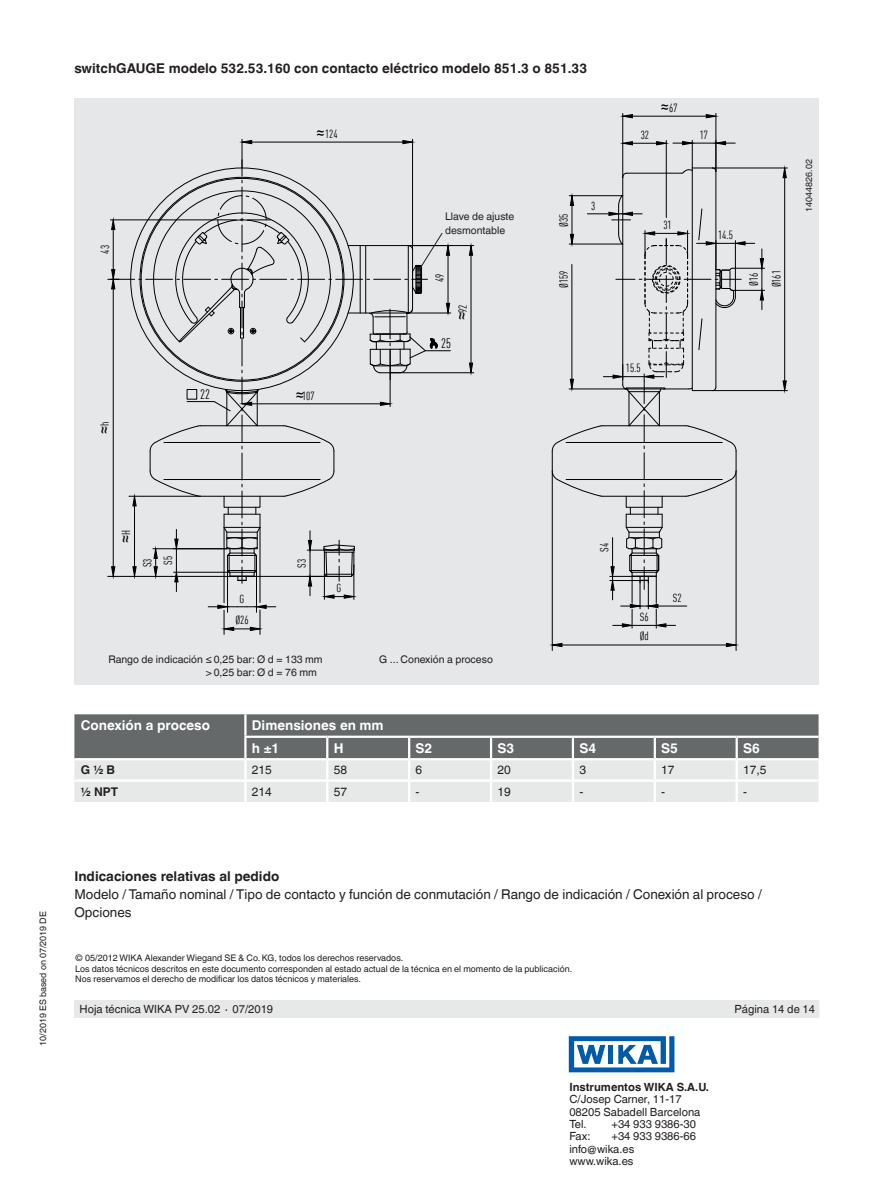
<style>
.page{position:relative;width:893px;height:1188px;background:#fff}
.page>*{position:absolute;margin:0;border:0;box-sizing:border-box;transform-origin:0 0}
.t1{font:13.95px "ISOCPEUR";color:#000}
.t2{font:13.65px "DIN Cond";color:#000}
.t3{font:13.5px/18px "Helvetica World";color:#231f20}
.t4{font:700 13.5px "Helvetica World";color:#231f20}
.t5{font:700 13.5px/22.5px "Helvetica World";color:#fff}
.t6{font:12px "Helvetica World";color:#231f20}
.t7{font:700 12px "Helvetica World";color:#231f20}
.t8{font:11.7px "DIN Cond";color:#000}
.t9{font:11.25px/12.3px "Helvetica World";color:#231f20}
.t10{font:700 11.25px "Helvetica World";color:#231f20}
.t11{font:10.5px/13.5px "Helvetica World";color:#231f20}
.t12{font:9px/10.5px "Helvetica World";color:#231f20}
.s1{font-family:"ISOCPEUR";font-size:13.95px}
.s2{font-family:"DIN Cond";font-size:11.7px}
</style>
<div class="page">
<div style="left:74px;top:1000px;width:745px;height:18px;background:#e7e9e8"></div>
<svg style="left:569px;top:1036px;width:105px;height:36px"></svg>
<div style="left:74px;top:98px;width:745px;height:587px;background:#e6e7e9"></div>
<hr style="left:552px;top:471px;width:1px;height:180px;background:#000">
<hr style="left:736px;top:471px;width:1px;height:180px;background:#000">
<hr style="left:562px;top:645px;width:164px;height:1px;background:#000">
<svg style="left:551px;top:643px;width:12px;height:4px"></svg>
<svg style="left:726px;top:643px;width:11px;height:4px"></svg>
<hr style="left:715px;top:171px;width:1px;height:216px;background:#000">
<hr style="left:692px;top:168px;width:1px;height:223px;background:#000">
<hr style="left:622px;top:177px;width:1px;height:208px;background:#000">
<hr style="left:627px;top:173px;width:55px;height:1px;background:#000">
<svg style="left:623px;top:172px;width:5px;height:6px"></svg>
<svg style="left:673px;top:140px;width:62px;height:34px"></svg>
<hr style="left:716px;top:113px;width:1px;height:58px;background:#000">
<hr style="left:622px;top:113px;width:1px;height:64px;background:#000">
<hr style="left:632px;top:116px;width:74px;height:1px;background:#000">
<svg style="left:705px;top:114px;width:12px;height:5px"></svg>
<svg style="left:622px;top:114px;width:11px;height:5px"></svg>
<hr style="left:735px;top:268px;width:30px;height:1px;background:#000">
<hr style="left:732px;top:290px;width:33px;height:1px;background:#000">
<hr style="left:712px;top:168px;width:75px;height:1px;background:#000">
<hr style="left:712px;top:390px;width:75px;height:1px;background:#000">
<hr style="left:784px;top:178px;width:1px;height:203px;background:#000">
<svg style="left:782px;top:167px;width:5px;height:11px"></svg>
<svg style="left:782px;top:380px;width:5px;height:11px"></svg>
<svg style="left:622px;top:141px;width:44px;height:5px"></svg>
<hr style="left:666px;top:140px;width:1px;height:78px;background:#000">
<hr style="left:408px;top:245px;width:66px;height:1px;background:#000">
<hr style="left:390px;top:373px;width:84px;height:1px;background:#000">
<hr style="left:471px;top:255px;width:1px;height:108px;background:#000">
<svg style="left:469px;top:245px;width:4px;height:11px"></svg>
<svg style="left:469px;top:362px;width:4px;height:12px"></svg>
<svg style="left:551px;top:195px;width:213px;height:433px"></svg>
<svg style="left:74px;top:714px;width:745px;height:88px;background:#a7a9a9"></svg>
<hr style="left:74px;top:779px;width:171px;height:3px;background:#fff">
<hr style="left:245px;top:779px;width:82px;height:3px;background:#fff">
<hr style="left:244px;top:782px;width:3px;height:20px;background:#fff">
<hr style="left:327px;top:779px;width:82px;height:3px;background:#fff">
<hr style="left:326px;top:782px;width:2px;height:20px;background:#fff">
<hr style="left:409px;top:779px;width:82px;height:3px;background:#fff">
<hr style="left:408px;top:782px;width:2px;height:20px;background:#fff">
<hr style="left:491px;top:779px;width:82px;height:3px;background:#fff">
<hr style="left:490px;top:782px;width:2px;height:20px;background:#fff">
<hr style="left:573px;top:779px;width:82px;height:3px;background:#fff">
<hr style="left:572px;top:782px;width:2px;height:20px;background:#fff">
<hr style="left:655px;top:779px;width:82px;height:3px;background:#fff">
<hr style="left:654px;top:782px;width:2px;height:20px;background:#fff">
<hr style="left:737px;top:779px;width:82px;height:3px;background:#fff">
<hr style="left:736px;top:782px;width:2px;height:20px;background:#fff">
<hr style="left:74px;top:758px;width:171px;height:2px;background:#fff">
<hr style="left:245px;top:758px;width:82px;height:2px;background:#fff">
<hr style="left:327px;top:758px;width:82px;height:2px;background:#fff">
<hr style="left:409px;top:758px;width:82px;height:2px;background:#fff">
<hr style="left:491px;top:758px;width:82px;height:2px;background:#fff">
<hr style="left:573px;top:758px;width:82px;height:2px;background:#fff">
<hr style="left:655px;top:758px;width:82px;height:2px;background:#fff">
<hr style="left:737px;top:758px;width:82px;height:2px;background:#fff">
<svg style="left:108px;top:139px;width:343px;height:495px"></svg>
<h3 class="t4" style="left:74px;top:61px;width:514px">switchGAUGE modelo 532.53.160 con contacto eléctrico modelo 851.3 o 851.33</h3>
<p class="t8" style="left:661px;top:101px;width:18px"><span class="s1">≈</span> 67</p>
<p class="t8" style="left:316px;top:127px;width:23px"><span class="s1">≈</span> 124</p>
<p class="t8" style="left:700px;top:128px;width:10px">17</p>
<p class="t8" style="left:641px;top:128px;width:10px">32</p>
<p class="t8" style="left:98px;top:254px;width:10px;rotate:-90deg">43</p>
<h1 class="t1" style="left:94px;top:434px;width:14px;rotate:-90deg">≈ <span class="s2">h</span></h1>
<h2 class="t2" style="left:200px;top:386px;width:11px">22</h2>
<p class="t8" style="left:296px;top:389px;width:20px"><span class="s1">≈</span>107</p>
<p class="t11" style="left:445px;top:210px;width:71px">Llave de ajuste desmontable</p>
<p class="t8" style="left:433px;top:282px;width:10px;rotate:-90deg">49</p>
<h2 class="t2" style="left:441px;top:335px;width:11px">25</h2>
<p class="t8" style="left:456px;top:320px;width:16px;rotate:-90deg"><span class="s1">≈</span>92</p>
<p class="t8" style="left:557px;top:227px;width:15px;rotate:-90deg">Ø35</p>
<p class="t8" style="left:557px;top:288px;width:19px;rotate:-90deg">Ø159</p>
<p class="t8" style="left:591px;top:199px;width:6px">3</p>
<p class="t8" style="left:663px;top:218px;width:10px">31</p>
<p class="t8" style="left:626px;top:362px;width:16px">15.5</p>
<p class="t8" style="left:718px;top:228px;width:16px">14.5</p>
<p class="t8" style="left:747px;top:286px;width:15px;rotate:-90deg">Ø16</p>
<p class="t8" style="left:770px;top:287px;width:19px;rotate:-90deg">Ø161</p>
<p class="t12" style="left:804px;top:212px;width:54px;rotate:-90deg">14044826.02</p>
<h1 class="t1" style="left:115px;top:543px;width:15px;rotate:-90deg">≈ <span class="s2">H</span></h1>
<p class="t8" style="left:141px;top:567px;width:10px;rotate:-90deg">S3</p>
<p class="t8" style="left:161px;top:565px;width:10px;rotate:-90deg">S5</p>
<p class="t8" style="left:240px;top:592px;width:6px">G</p>
<p class="t8" style="left:235px;top:614px;width:15px">Ø26</p>
<p class="t8" style="left:295px;top:568px;width:10px;rotate:-90deg">S3</p>
<p class="t8" style="left:337px;top:582px;width:6px">G</p>
<p class="t11" style="left:108px;top:652px;width:216px">Rango de indicación ≤ 0,25 bar: Ø d = 133 mm</p>
<p class="t11" style="left:379px;top:652px;width:115px">G ... Conexión a proceso</p>
<p class="t11" style="left:206px;top:666px;width:113px">&gt; 0,25 bar: Ø d = 76 mm</p>
<p class="t8" style="left:597px;top:552px;width:10px;rotate:-90deg">S4</p>
<p class="t8" style="left:640px;top:610px;width:10px">S6</p>
<p class="t8" style="left:640px;top:629px;width:10px">Ød</p>
<p class="t8" style="left:673px;top:591px;width:10px">S2</p>
<h3 class="t5" style="left:81px;top:714px;width:131px">Conexión a proceso</h3>
<h3 class="t5" style="left:252px;top:714px;width:133px">Dimensiones en mm h ±1</h3>
<h3 class="t5" style="left:334px;top:737px;width:11px">H</h3>
<h3 class="t5" style="left:416px;top:737px;width:18px">S2</h3>
<h3 class="t5" style="left:497px;top:737px;width:18px">S3</h3>
<h3 class="t5" style="left:579px;top:737px;width:18px">S4</h3>
<h3 class="t5" style="left:661px;top:737px;width:18px">S5</h3>
<h3 class="t5" style="left:743px;top:737px;width:18px">S6</h3>
<h3 class="t7" style="left:81px;top:763px;width:36px">G ½ B</h3>
<h3 class="t6" style="left:252px;top:763px;width:22px">215</h3>
<h3 class="t6" style="left:334px;top:763px;width:15px">58</h3>
<h3 class="t6" style="left:416px;top:763px;width:8px">6</h3>
<h3 class="t6" style="left:497px;top:763px;width:15px">20</h3>
<h3 class="t6" style="left:579px;top:763px;width:8px">3</h3>
<h3 class="t6" style="left:661px;top:763px;width:15px">17</h3>
<h3 class="t6" style="left:743px;top:763px;width:25px">17,5</h3>
<h3 class="t7" style="left:81px;top:784px;width:39px">½ NPT</h3>
<h3 class="t6" style="left:252px;top:784px;width:22px">214</h3>
<h3 class="t6" style="left:334px;top:784px;width:15px">57</h3>
<h3 class="t6" style="left:416px;top:784px;width:5px">-</h3>
<h3 class="t6" style="left:497px;top:784px;width:15px">19</h3>
<h3 class="t6" style="left:579px;top:784px;width:5px">-</h3>
<h3 class="t6" style="left:661px;top:784px;width:5px">-</h3>
<h3 class="t6" style="left:743px;top:784px;width:5px">-</h3>
<p class="t12" style="left:38px;top:1046px;width:136px;rotate:-90deg">10/2019 ES based on 07/2019 DE</p>
<h3 class="t4" style="left:74px;top:869px;width:206px">Indicaciones relativas al pedido</h3>
<h3 class="t3" style="left:74px;top:886px;width:689px">Modelo / Tamaño nominal / Tipo de contacto y función de conmutación / Rango de indicación / Conexión al proceso /<br>Opciones</h3>
<p class="t12" style="left:75px;top:953px;width:498px">© 05/2012 WIKA Alexander Wiegand SE &amp; Co. KG, todos los derechos reservados.<br>Los datos técnicos descritos en este documento corresponden al estado actual de la técnica en el momento de la publicación.<br>Nos reservamos el derecho de modificar los datos técnicos y materiales.</p>
<p class="t9" style="left:80px;top:1003px;width:195px">Hoja técnica WIKA PV 25.02 ∙ 07/2019</p>
<p class="t9" style="left:735px;top:1003px;width:82px">Página 14 de 14</p>
<p class="t10" style="left:569px;top:1081px;width:141px">Instrumentos WIKA S.A.U.</p>
<p class="t9" style="left:569px;top:1093px;width:132px">C/Josep Carner, 11-17<br>08205 Sabadell Barcelona<br>Tel.</p>
<p class="t9" style="left:611px;top:1118px;width:86px">+34 933 9386-30</p>
<p class="t9" style="left:569px;top:1130px;width:23px">Fax:</p>
<p class="t9" style="left:569px;top:1130px;width:128px;text-indent:42px">+34 933 9386-66 info@wika.es www.wika.es</p>
</div>
